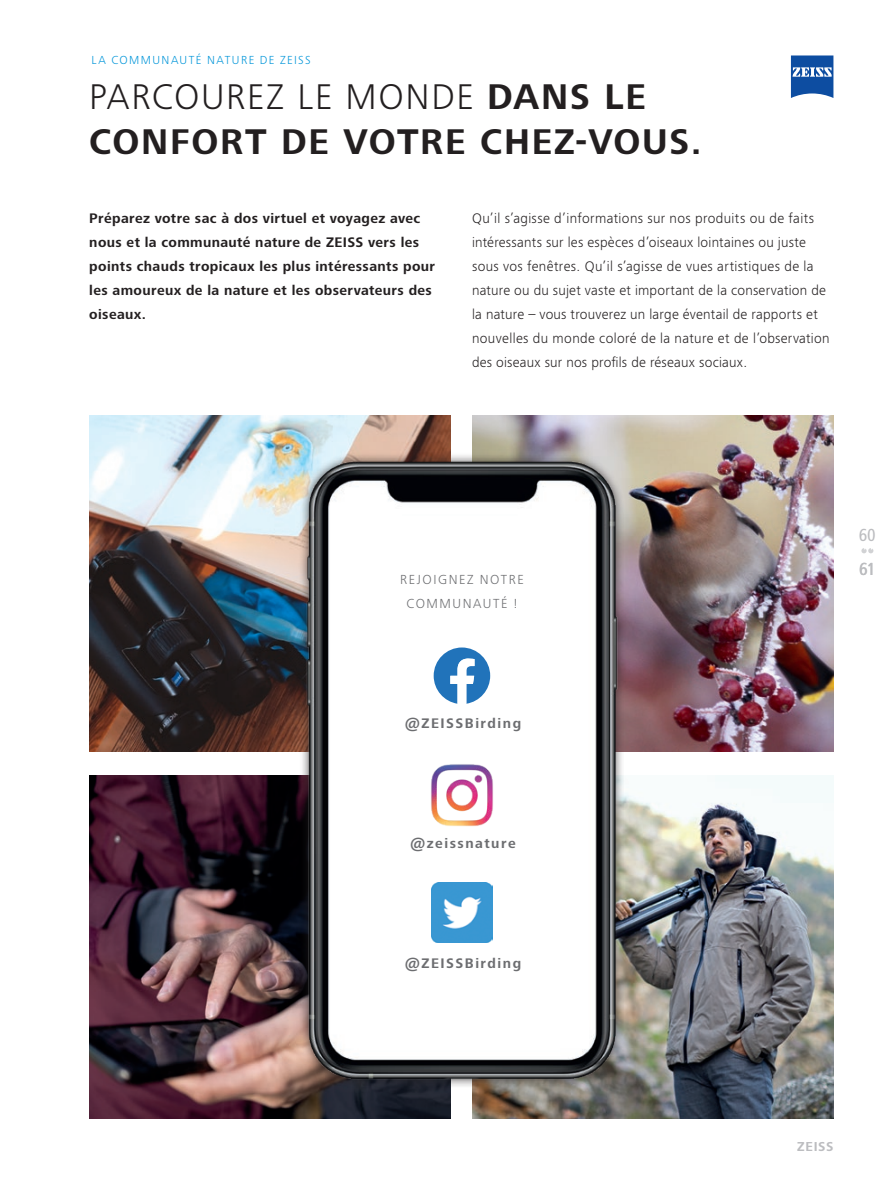
<style>
.page{position:relative;width:893px;height:1187px;background:#fff}
.page>*{position:absolute;margin:0;border:0;box-sizing:border-box;transform-origin:0 0}
.t1{font:700 36.75px/45px "ZEISS Frutiger Next W1 G";letter-spacing:.045em;color:#231f20}
.t2{font:500 condensed 18px "ZEISS Frutiger Next W1 G";color:#bcbdc0}
.t3{font:300 14.25px/24px "ZEISS Frutiger Next W1 G";letter-spacing:.02em;color:#231f20}
.t4{font:700 14.25px/24px "ZEISS Frutiger Next W1 G";letter-spacing:.025em;color:#231f20}
.t5{font:700 14.25px "ZEISS Frutiger Next W1 G";letter-spacing:.105em;color:#6c6d70}
.t6{font:300 13.5px/24px "ZEISS Frutiger Next W1 G";letter-spacing:.115em;color:#6c6d70;text-align:center}
.t7{font:700 13.35px "ZEISS Frutiger Next W1 G";letter-spacing:.055em;color:#bcbdc0}
.t8{font:300 12px "ZEISS Frutiger Next W1 G";letter-spacing:.12em;color:#0095d9}
.s1{font-weight:300}
</style>
<div class="page">
<img style="left:89px;top:775px;width:171px;height:343px">
<img style="left:664px;top:775px;width:169px;height:343px">
<img style="left:89px;top:415px;width:362px;height:336px">
<img style="left:472px;top:415px;width:361px;height:336px">
<img style="left:260px;top:417px;width:404px;height:702px">
<img style="left:432px;top:882px;width:60px;height:60px">
<svg style="left:434px;top:647px;width:56px;height:57px"></svg>
<img style="left:418px;top:751px;width:88px;height:88px">
<svg style="left:861px;top:548px;width:12px;height:5px"></svg>
<svg style="left:791px;top:55px;width:42px;height:43px;background:#3e71b4"></svg>
<p class="t8" style="left:91px;top:52px;width:221px">LA COMMUNAUTÉ NATURE DE ZEISS</p>
<h1 class="t1" style="left:89px;top:73px;width:614px"><span class="s1">PARCOUREZ LE MONDE</span> DANS LE<br>CONFORT DE VOTRE CHEZ-VOUS.</h1>
<p class="t4" style="left:89px;top:206px;width:347px">Préparez votre sac à dos virtuel et voyagez avec nous et la communauté nature de ZEISS vers les points chauds tropicaux les plus intéressants pour les amoureux de la nature et les observateurs des oiseaux.</p>
<p class="t3" style="left:472px;top:206px;width:359px">Qu’il s’agisse d’informations sur nos produits ou de faits intéressants sur les espèces d’oiseaux lointaines ou juste sous vos fenêtres. Qu’il s’agisse de vues artistiques de la nature ou du sujet vaste et important de la conservation de la nature – vous trouverez un large éventail de rapports et nouvelles du monde coloré de la nature et de l’observation des oiseaux sur nos profils de réseaux sociaux.</p>
<p class="t6" style="left:400px;top:566px;width:125px">REJOIGNEZ NOTRE<br>COMMUNAUTÉ !</p>
<p class="t5" style="left:405px;top:712px;width:118px">@ZEISSBirding</p>
<p class="t5" style="left:410px;top:832px;width:107px">@zeissnature</p>
<p class="t5" style="left:405px;top:952px;width:118px">@ZEISSBirding</p>
<p class="t2" style="left:859px;top:522px;width:18px">60</p>
<p class="t2" style="left:859px;top:556px;width:18px">61</p>
<p class="t7" style="left:797px;top:1137px;width:38px">ZEISS</p>
</div>
